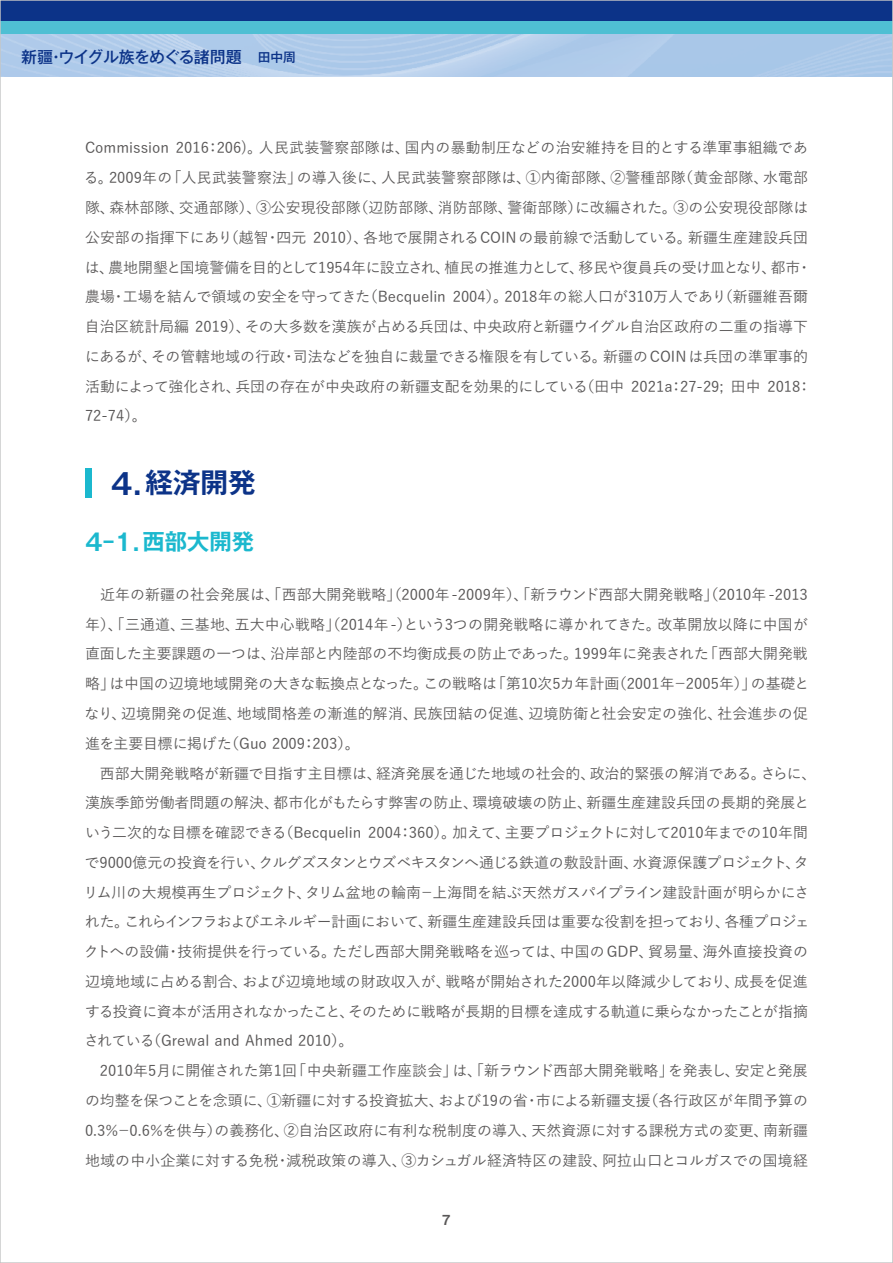
<style>
.page{position:relative;width:893px;height:1263px;background:#fff}
.page>*{position:absolute;margin:0;border:0;box-sizing:border-box;transform-origin:0 0}
.t1{font:700 27.6px "Gothic MB101 Pro De";color:#0c3388}
.t2{font:700 22.35px "Gothic MB101 Pro De";color:#1bb8ce}
.t3{font:500 15.9px "Gothic MB101 Pro";letter-spacing:-.04em;color:#0c3388}
.t4{font:14.85px/29.7px "Yu Gothic Std M";color:#595757}
.t5{font:13.8px "Midashi Go Pr 5 MB31";color:#595757}
.s1{font-size:12.75px}
.s2{font-size:28.95px}
.s3{font-size:23.4px}
</style>
<div class="page">
<div style="left:85px;top:468px;width:6px;height:29px;background:#1bb8ce"></div>
<img style="left:2px;top:34px;width:889px;height:43px">
<div style="left:0;top:0;width:893px;height:21px;background:#0c3388"></div>
<div style="left:0;top:21px;width:893px;height:13px;background:#4fbfd3"></div>
<svg style="left:892px;top:0;width:1px;height:1263px"></svg>
<p class="t3" style="left:21px;top:44px;width:276px">新疆・ウイグル族をめぐる諸問題　<span class="s1">田中周</span></p>
<p class="t4" style="left:84px;top:132px;width:729px">Commission 2016：206)。人民武装警察部隊は、国内の暴動制圧などの治安維持を目的とする準軍事組織である。2009年の「人民武装警察法」の導入後に、人民武装警察部隊は、①内衛部隊、②警種部隊（黄金部隊、水電部隊、森林部隊、交通部隊）、③公安現役部隊（辺防部隊、消防部隊、警衛部隊）に改編された。③の公安現役部隊は公安部の指揮下にあり（越智・四元 2010）、各地で展開されるCOINの最前線で活動している。新疆生産建設兵団は、農地開墾と国境警備を目的として1954年に設立され、植民の推進力として、移民や復員兵の受け皿となり、都市・農場・工場を結んで領域の安全を守ってきた（Becquelin 2004）。2018年の総人口が310万人であり（新疆維吾爾自治区統計局編 2019）、その大多数を漢族が占める兵団は、中央政府と新疆ウイグル自治区政府の二重の指導下にあるが、その管轄地域の行政・司法などを独自に裁量できる権限を有している。新疆のCOINは兵団の準軍事的活動によって強化され、兵団の存在が中央政府の新疆支配を効果的にしている（田中 2021a：27-29; 田中 2018：72-74）。</p>
<h1 class="t1" style="left:111px;top:460px;width:147px"><span class="s2">4.</span>経済開発</h1>
<h2 class="t2" style="left:85px;top:522px;width:171px"><span class="s3">4-1.</span>西部大開発</h2>
<p class="t4" style="left:84px;top:579px;width:734px">　近年の新疆の社会発展は、「西部大開発戦略」（2000年 -2009年）、「新ラウンド西部大開発戦略」（2010年 -2013年）、「三通道、三基地、五大中心戦略」（2014年 -）という3つの開発戦略に導かれてきた。改革開放以降に中国が直面した主要課題の一つは、沿岸部と内陸部の不均衡成長の防止であった。1999年に発表された「西部大開発戦略」は中国の辺境地域開発の大きな転換点となった。この戦略は「第10次5カ年計画（2001年－2005年）」の基礎となり、辺境開発の促進、地域間格差の漸進的解消、民族団結の促進、辺境防衛と社会安定の強化、社会進歩の促進を主要目標に掲げた（Guo 2009：203）。<br>　西部大開発戦略が新疆で目指す主目標は、経済発展を通じた地域の社会的、政治的緊張の解消である。さらに、漢族季節労働者問題の解決、都市化がもたらす弊害の防止、環境破壊の防止、新疆生産建設兵団の長期的発展という二次的な目標を確認できる（Becquelin 2004：360）。加えて、主要プロジェクトに対して2010年までの10年間で9000億元の投資を行い、クルグズスタンとウズベキスタンへ通じる鉄道の敷設計画、水資源保護プロジェクト、タリム川の大規模再生プロジェクト、タリム盆地の輪南－上海間を結ぶ天然ガスパイプライン建設計画が明らかにされた。これらインフラおよびエネルギー計画において、新疆生産建設兵団は重要な役割を担っており、各種プロジェクトへの設備・技術提供を行っている。ただし西部大開発戦略を巡っては、中国の GDP、貿易量、海外直接投資の辺境地域に占める割合、および辺境地域の財政収入が、戦略が開始された2000年以降減少しており、成長を促進する投資に資本が活用されなかったこと、そのために戦略が長期的目標を達成する軌道に乗らなかったことが指摘されている（Grewal and Ahmed 2010）。<br>　2010年5月に開催された第1回「中央新疆工作座談会」は、「新ラウンド西部大開発戦略」を発表し、安定と発展の均整を保つことを念頭に、①新疆に対する投資拡大、および19の省・市による新疆支援（各行政区が年間予算の0.3％－0.6％を供与）の義務化、②自治区政府に有利な税制度の導入、天然資源に対する課税方式の変更、南新疆地域の中小企業に対する免税・減税政策の導入、③カシュガル経済特区の建設、阿拉山口とコルガスでの国境経</p>
<p class="t5" style="left:443px;top:1208px;width:9px">7</p>
</div>
